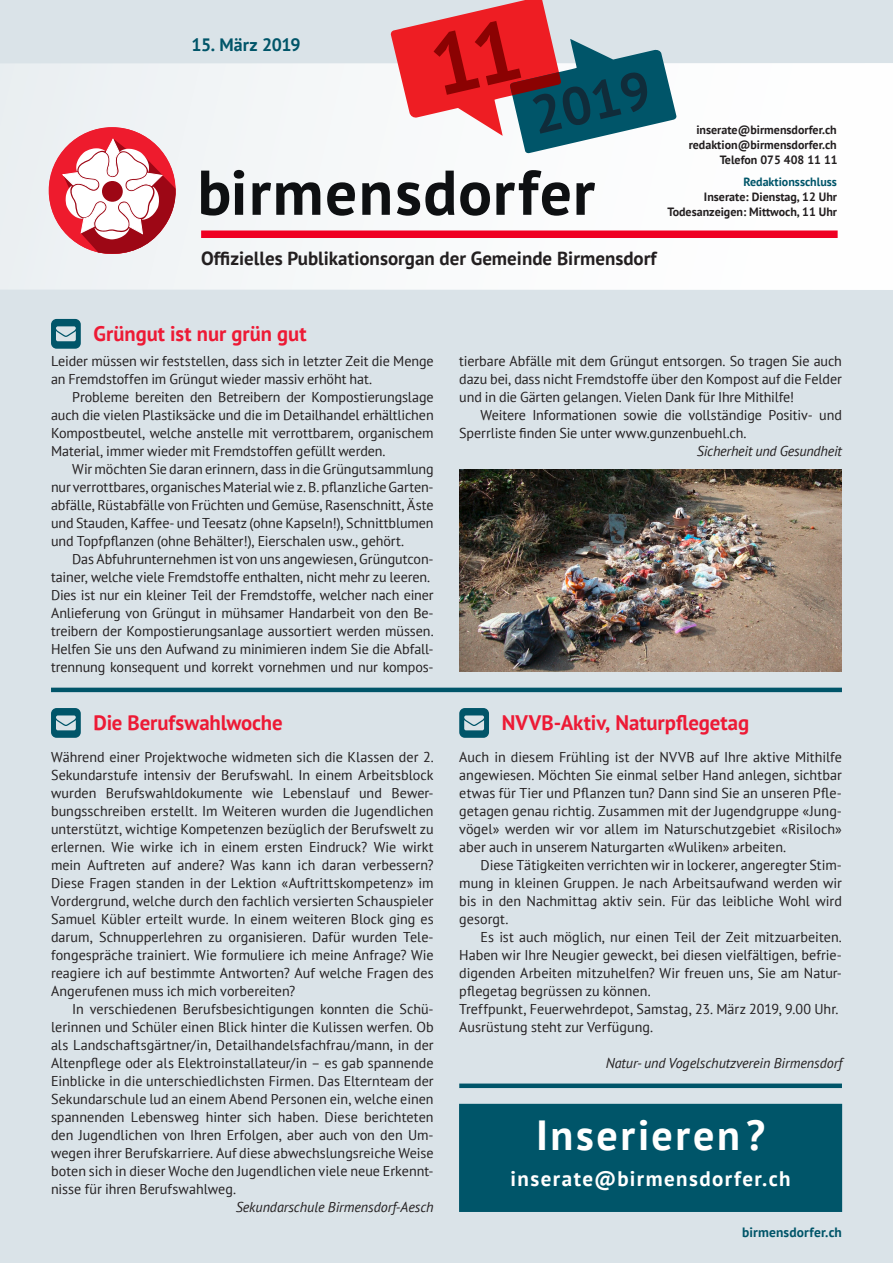
<style>
.page{position:relative;width:893px;height:1263px;background:#dae3e8}
.page>*{position:absolute;margin:0;border:0;box-sizing:border-box;transform-origin:0 0}
.t1{font:700 53.25px "PT Sans";color:#102c3a}
.t2{font:700 42px "PT Sans";letter-spacing:.065em;color:#fff}
.t3{font:700 21px "PT Sans";color:#ed1a35}
.t4{font:700 21px "PT Sans";letter-spacing:.07em;color:#fff}
.t5{font:700 19.05px "PT Sans";color:#231f20}
.t6{font:700 17.85px "PT Sans";letter-spacing:-.02em;color:#005569}
.t7{font:14.25px/18px "PT Sans";letter-spacing:-.005em;color:#231f20;text-align:justify}
.t8{font:italic 14.25px "PT Sans";letter-spacing:-.005em;color:#231f20}
.t9{font:700 13.5px "PT Sans";letter-spacing:.01em;color:#005569}
.t10{font:700 12px/15px "PT Sans";color:#231f20;text-align:right}
.t11{font:700 12px "PT Sans";color:#005569}
</style>
<div class="page">
<div style="left:0;top:63px;width:893px;height:226px;background:#fff"></div>
<div style="left:201px;top:230px;width:637px;height:8px;background:#ef0023"></div>
<svg style="left:201px;top:170px;width:43px;height:46px"></svg>
<svg style="left:253px;top:182px;width:67px;height:33px"></svg>
<svg style="left:327px;top:182px;width:28px;height:34px"></svg>
<svg style="left:362px;top:182px;width:28px;height:33px"></svg>
<svg style="left:397px;top:171px;width:57px;height:45px"></svg>
<svg style="left:460px;top:182px;width:30px;height:34px"></svg>
<svg style="left:496px;top:170px;width:74px;height:46px"></svg>
<svg style="left:576px;top:183px;width:19px;height:32px"></svg>
<div style="left:49px;top:127px;width:127px;height:127px;background:#ee1b2d;border-radius:50%"></div>
<svg style="left:62px;top:136px;width:115px;height:118px"></svg>
<hr style="left:51px;top:688px;width:791px;height:4px;background:#005569">
<div style="left:459px;top:1083px;width:383px;height:5px;background:#005569"></div>
<svg style="left:51px;top:319px;width:30px;height:30px"></svg>
<img style="left:459px;top:469px;width:383px;height:203px">
<svg style="left:51px;top:708px;width:30px;height:30px"></svg>
<svg style="left:459px;top:708px;width:30px;height:30px"></svg>
<div style="left:461px;top:1106px;width:379px;height:104px;background:#005569"></div>
<div style="left:459px;top:1104px;width:383px;height:108px;border:4px solid #005569"></div>
<svg style="left:391px;top:0;width:285px;height:153px"></svg>
<p class="t6" style="left:191px;top:33px;width:111px">15. März 2019</p>
<h1 class="t1" style="left:525px;top:82px;width:122px;rotate:-13deg">2019</h1>
<p class="t10" style="left:689px;top:122px;width:150px">inserate@birmensdorfer.ch redaktion@birmensdorfer.ch<br>Telefon 075 408 11 11</p>
<p class="t11" style="left:743px;top:174px;width:95px">Redaktionsschluss</p>
<p class="t10" style="left:667px;top:189px;width:171px">Inserate: Dienstag, 12 Uhr<br>Todesanzeigen: Mittwoch, 11 Uhr</p>
<h3 class="t5" style="left:201px;top:245px;width:457px">Offizielles Publikationsorgan der Gemeinde Birmensdorf</h3>
<h3 class="t3" style="left:94px;top:319px;width:215px">Grüngut ist nur grün gut</h3>
<p class="t7" style="left:51px;top:351px;width:384px">Leider müssen wir feststellen, dass sich in letzter Zeit die Menge an Fremdstoffen im Grüngut wieder massiv erhöht hat.</p>
<p class="t7" style="left:51px;top:387px;width:384px;text-indent:21px">Probleme bereiten den Betreibern der Kompostierungslage auch die vielen Plastiksäcke und die im Detailhandel erhältlichen Kompostbeutel, welche anstelle mit verrottbarem, organischem Material, immer wieder mit Fremdstoffen gefüllt werden.</p>
<p class="t7" style="left:51px;top:459px;width:384px;text-indent:21px">Wir möchten Sie daran erinnern, dass in die Grüngutsammlung nur verrottbares, organisches Material wie z. B. pflanzliche Garten&shy;abfälle, Rüstabfälle von Früchten und Gemüse, Rasenschnitt, Äste und Stauden, Kaffee- und Teesatz (ohne Kapseln!), Schnittblumen und Topfpflanzen (ohne Behälter!), Eierschalen usw., gehört.</p>
<p class="t7" style="left:51px;top:549px;width:384px;text-align:left;text-indent:21px">Das Abfuhrunternehmen ist von uns angewiesen, Grüngutcon&shy;tainer, welche viele Fremdstoffe enthalten, nicht mehr zu leeren.<br>Dies ist nur ein kleiner Teil der Fremdstoffe, welcher nach einer Anlieferung von Grüngut in mühsamer Handarbeit von den Be&shy;treibern der Kompostierungsanlage aussortiert werden müssen.<br>Helfen Sie uns den Aufwand zu minimieren indem Sie die Abfall&shy;trennung konsequent und korrekt vornehmen und nur kompos-</p>
<h3 class="t3" style="left:94px;top:708px;width:191px">Die Berufswahlwoche</h3>
<p class="t7" style="left:51px;top:747px;width:384px">Während einer Projektwoche widmeten sich die Klassen der 2.<br>Sekundarstufe intensiv der Berufswahl. In einem Arbeitsblock wurden Berufswahldokumente wie Lebenslauf und Bewer&shy;bungsschreiben erstellt. Im Weiteren wurden die Jugendlichen unterstützt, wichtige Kompetenzen bezüglich der Berufswelt zu erlernen. Wie wirke ich in einem ersten Eindruck? Wie wirkt mein Auftreten auf andere? Was kann ich daran verbessern?<br>Diese Fragen standen in der Lektion «Auftrittskompetenz» im Vordergrund, welche durch den fachlich versierten Schauspieler Samuel Kübler erteilt wurde. In einem weiteren Block ging es darum, Schnupperlehren zu organisieren. Dafür wurden Tele&shy;fongespräche trainiert. Wie formuliere ich meine Anfrage? Wie reagiere ich auf bestimmte Antworten? Auf welche Fragen des Angerufenen muss ich mich vorbereiten?</p>
<p class="t7" style="left:51px;top:999px;width:384px;text-indent:21px">In verschiedenen Berufsbesichtigungen konnten die Schü&shy;lerinnen und Schüler einen Blick hinter die Kulissen werfen. Ob als Landschaftsgärtner/in, Detailhandelsfachfrau/mann, in der Altenpflege oder als Elektroinstallateur/in – es gab spannende Einblicke in die unterschiedlichsten Firmen. Das Elternteam der Sekundarschule lud an einem Abend Personen ein, welche einen spannenden Lebensweg hinter sich haben. Diese berichteten den Jugendlichen von Ihren Erfolgen, aber auch von den Um&shy;wegen ihrer Berufskarriere. Auf diese abwechslungsreiche Weise boten sich in dieser Woche den Jugendlichen viele neue Erkennt&shy;nisse für ihren Berufswahlweg.</p>
<p class="t8" style="left:236px;top:1198px;width:199px">Sekundarschule Birmensdorf-Aesch</p>
<p class="t7" style="left:459px;top:351px;width:384px">tierbare Abfälle mit dem Grüngut entsorgen. So tragen Sie auch dazu bei, dass nicht Fremdstoffe über den Kompost auf die Felder und in die Gärten gelangen. Vielen Dank für Ihre Mithilfe!</p>
<p class="t7" style="left:459px;top:405px;width:384px;text-indent:21px">Weitere Informationen sowie die vollständige Positiv- und<br>Sperrliste finden Sie unter www.gunzenbuehl.ch.</p>
<p class="t8" style="left:697px;top:442px;width:146px">Sicherheit und Gesundheit</p>
<h3 class="t3" style="left:502px;top:708px;width:249px">NVVB-Aktiv, Naturpflegetag</h3>
<p class="t7" style="left:459px;top:747px;width:384px">Auch in diesem Frühling ist der NVVB auf Ihre aktive Mithilfe angewiesen. Möchten Sie einmal selber Hand anlegen, sichtbar etwas für Tier und Pflanzen tun? Dann sind Sie an unseren Pfle&shy;getagen genau richtig. Zusammen mit der Jugendgruppe «Jung&shy;vögel» werden wir vor allem im Naturschutzgebiet «Risiloch» aber auch in unserem Naturgarten «Wuliken» arbeiten.</p>
<p class="t7" style="left:459px;top:855px;width:384px;text-indent:21px">Diese Tätigkeiten verrichten wir in lockerer, angeregter Stim&shy;mung in kleinen Gruppen. Je nach Arbeitsaufwand werden wir bis in den Nachmittag aktiv sein. Für das leibliche Wohl wird gesorgt.</p>
<p class="t7" style="left:459px;top:927px;width:384px;text-align:left;text-indent:21px">Es ist auch möglich, nur einen Teil der Zeit mitzuarbeiten.<br>Haben wir Ihre Neugier geweckt, bei diesen vielfältigen, befrie&shy;digenden Arbeiten mitzuhelfen? Wir freuen uns, Sie am Natur&shy;pflegetag begrüssen zu können.<br>Treffpunkt, Feuerwehrdepot, Samstag, 23. März 2019, 9.00 Uhr.<br>Ausrüstung steht zur Verfügung.</p>
<p class="t8" style="left:606px;top:1054px;width:238px">Natur- und Vogelschutzverein Birmensdorf</p>
<h2 class="t2" style="left:536px;top:1107px;width:230px">Inserieren?</h2>
<h3 class="t4" style="left:511px;top:1165px;width:281px">inserate@birmensdorfer.ch</h3>
<p class="t9" style="left:742px;top:1224px;width:101px">birmensdorfer.ch</p>
</div>
